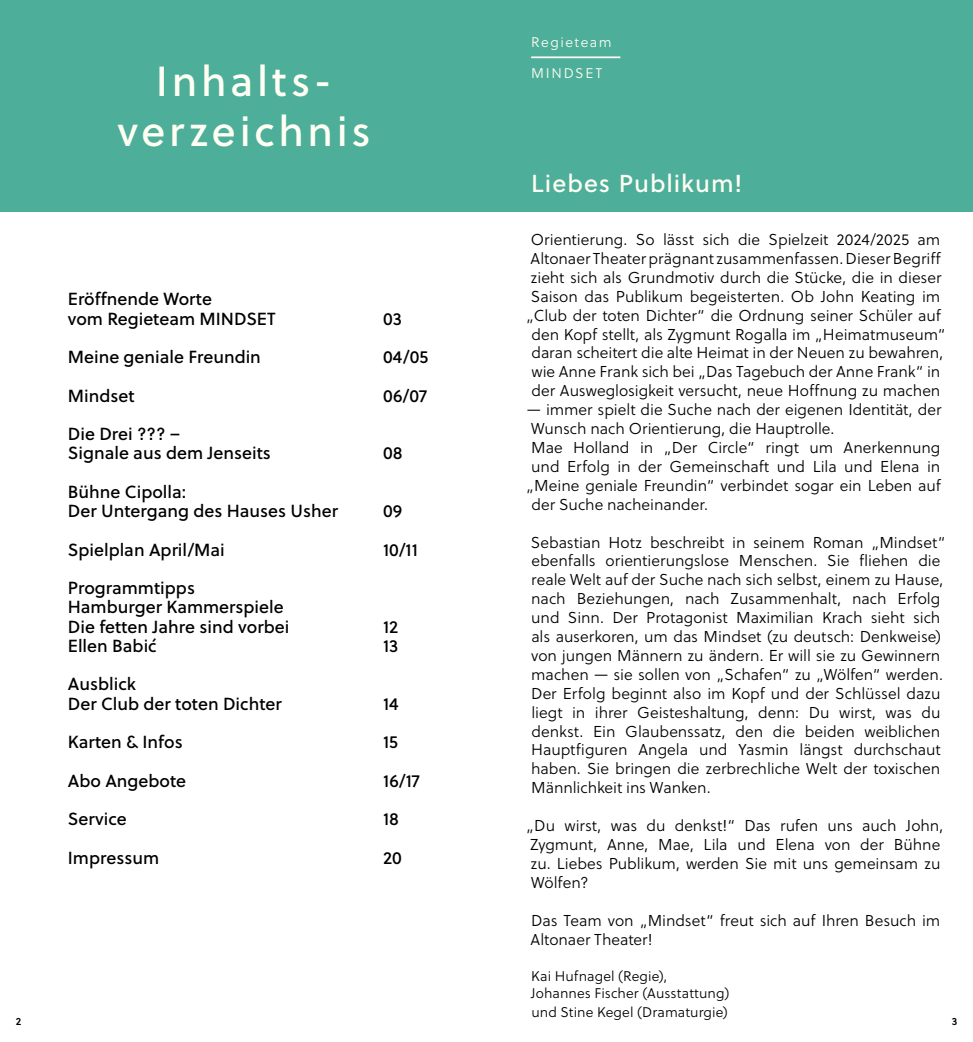
<style>
.page{position:relative;width:973px;height:1042px;background:#fff}
.page>*{position:absolute;margin:0;border:0;box-sizing:border-box;transform-origin:0 0}
.t1{font:42px/50.4px "Soleil Bk";letter-spacing:.085em;color:#fffef3;text-align:center}
.t2{font:24.5px "Soleil Bk";letter-spacing:.045em;color:#fffef3}
.t3{font:17.5px/19.2px "Soleil Bk";color:#000}
.t4{font:15.75px/18.9px "Soleil Lt";letter-spacing:-.005em;color:#000}
.t5{font:14px/17.5px "Soleil Lt";letter-spacing:.01em;color:#000}
.t6{font:14px "Soleil Lt";letter-spacing:.11em;color:#fffef3}
.t7{font:10.5px "Soleil Sb";color:#000}
</style>
<div class="page">
<div style="left:0;top:0;width:972px;height:211px;background:#4dae9a"></div>
<hr style="left:531px;top:56px;width:89px;height:2px;background:#fffef3">
<h1 class="t1" style="left:117px;top:54px;width:254px">Inhalts&shy;verzeichnis</h1>
<p class="t6" style="left:531px;top:32px;width:82px">Regieteam</p>
<p class="t6" style="left:531px;top:64px;width:72px">MINDSET</p>
<h2 class="t2" style="left:531px;top:165px;width:213px">Liebes Publikum!</h2>
<p class="t4" style="left:526px;top:230px;width:420px;text-align:center">Orientierung. So lässt sich die Spielzeit 2024/2025 am Altonaer Theater prägnant zusammenfassen. Dieser Begriff zieht sich als Grundmotiv durch die Stücke, die in dieser Saison das Publikum begeisterten. Ob John Keating im „Club der toten Dichter“ die Ordnung seiner Schüler auf den Kopf stellt, als Zygmunt Rogalla im „Heimatmuseum“ daran scheitert die alte Heimat in der Neuen zu bewahren, wie Anne Frank sich bei „Das Tagebuch der Anne Frank“ in der Ausweglosigkeit versucht, neue Hoffnung zu machen</p>
<p class="t4" style="left:527px;top:400px;width:416px">— immer spielt die Suche nach der eigenen Identität, der</p>
<p class="t4" style="left:531px;top:419px;width:305px">Wunsch nach Orientierung, die Hauptrolle.</p>
<p class="t4" style="left:531px;top:438px;width:411px">Mae Holland in „Der Circle“ ringt um Anerkennung</p>
<p class="t4" style="left:531px;top:457px;width:410px">und Erfolg in der Gemeinschaft und Lila und Elena in</p>
<p class="t4" style="left:526px;top:476px;width:416px">„Meine geniale Freundin“ verbindet sogar ein Leben auf</p>
<p class="t4" style="left:531px;top:494px;width:178px">der Suche nacheinander.</p>
<p class="t4" style="left:530px;top:532px;width:416px">Sebastian Hotz beschreibt in seinem Roman „Mindset“ ebenfalls orientierungslose Menschen. Sie fliehen die reale Welt auf der Suche nach sich selbst, einem zu Hause, nach Beziehungen, nach Zusammenhalt, nach Erfolg und Sinn. Der Protagonist Maximilian Krach sieht sich als auserkoren, um das Mindset (zu deutsch: Denkweise) von jungen Männern zu ändern. Er will sie zu Gewinnern machen — sie sollen von „Schafen“ zu „Wölfen“ werden.<br>Der Erfolg beginnt also im Kopf und der Schlüssel dazu liegt in ihrer Geisteshaltung, denn: Du wirst, was du denkst. Ein Glaubenssatz, den die beiden weiblichen Hauptfiguren Angela und Yasmin längst durchschaut haben. Sie bringen die zerbrechliche Welt der toxischen Männlichkeit ins Wanken.</p>
<p class="t4" style="left:526px;top:816px;width:418px">„Du wirst, was du denkst!“ Das rufen uns auch John, Zygmunt, Anne, Mae, Lila und Elena von der Bühne zu. Liebes Publikum, werden Sie mit uns gemeinsam zu Wölfen?</p>
<p class="t4" style="left:530px;top:910px;width:411px">Das Team von „Mindset“ freut sich auf Ihren Besuch im<br>Altonaer Theater!</p>
<p class="t5" style="left:530px;top:967px;width:200px">Kai Hufnagel (Regie),<br>Johannes Fischer (Ausstattung)</p>
<p class="t5" style="left:531px;top:1003px;width:198px">und Stine Kegel (Dramaturgie)</p>
<p class="t3" style="left:68px;top:289px;width:209px">Eröffnende Worte<br>vom Regieteam MINDSET</p>
<p class="t3" style="left:383px;top:308px;width:20px">03</p>
<p class="t3" style="left:68px;top:347px;width:195px">Meine geniale Freundin</p>
<p class="t3" style="left:383px;top:347px;width:47px">04/05</p>
<p class="t3" style="left:68px;top:385px;width:68px">Mindset</p>
<p class="t3" style="left:383px;top:385px;width:45px">06/07</p>
<p class="t3" style="left:68px;top:424px;width:204px">Die Drei ??? –<br>Signale aus dem Jenseits</p>
<p class="t3" style="left:383px;top:443px;width:21px">08</p>
<p class="t3" style="left:68px;top:481px;width:272px">Bühne Cipolla:<br>Der Untergang des Hauses Usher</p>
<p class="t3" style="left:383px;top:501px;width:21px">09</p>
<p class="t3" style="left:68px;top:539px;width:158px">Spielplan April/Mai</p>
<p class="t3" style="left:383px;top:539px;width:36px">10/11</p>
<p class="t3" style="left:68px;top:578px;width:223px">Programmtipps<br>Hamburger Kammerspiele<br>Die fetten Jahre sind vorbei</p>
<p class="t3" style="left:383px;top:616px;width:17px">12</p>
<p class="t3" style="left:68px;top:635px;width:90px">Ellen Babić</p>
<p class="t3" style="left:383px;top:635px;width:17px">13</p>
<p class="t3" style="left:68px;top:674px;width:215px">Ausblick<br>Der Club der toten Dichter</p>
<p class="t3" style="left:383px;top:693px;width:17px">14</p>
<p class="t3" style="left:68px;top:732px;width:116px">Karten &amp; Infos</p>
<p class="t3" style="left:383px;top:732px;width:16px">15</p>
<p class="t3" style="left:68px;top:770px;width:120px">Abo Angebote</p>
<p class="t3" style="left:383px;top:770px;width:38px">16/17</p>
<p class="t3" style="left:68px;top:809px;width:60px">Service</p>
<p class="t3" style="left:383px;top:809px;width:17px">18</p>
<p class="t3" style="left:68px;top:847px;width:93px">Impressum</p>
<p class="t3" style="left:383px;top:847px;width:20px">20</p>
<p class="t7" style="left:16px;top:1013px;width:7px">2</p>
<p class="t7" style="left:951px;top:1013px;width:7px">3</p>
</div>
